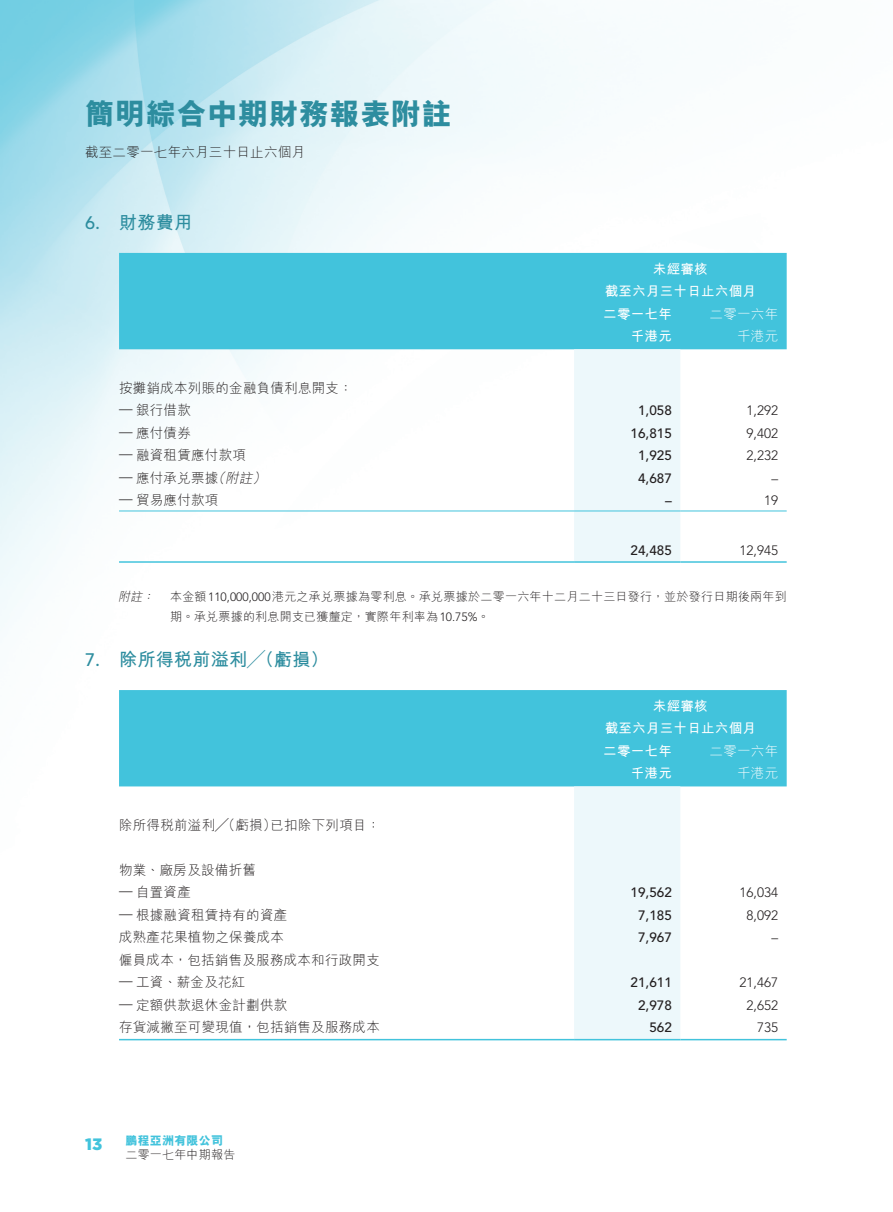
<style>
.page{position:relative;width:893px;height:1212px;background:#fff}
.page>*{position:absolute;margin:0;border:0;box-sizing:border-box;transform-origin:0 0}
.t1{font:800 30px "M Hei HK";letter-spacing:.02em;color:#2d8d9f}
._01_H1{font:700 18px "M Hei HK";letter-spacing:.02em;color:#2d8d9f}
._01_H1-2{font:500 18px "Avenir LT Std";color:#2d8d9f}
.t2{font:900 16.5px "Gotham";color:#42c3dc}
._50_Table_txt{font:300 13.5px "M Hei HK";letter-spacing:.02em;color:#231f20}
._50_Table_txt-2{font:300 13.5px "Avenir LT Std";color:#231f20}
._50_Table_txt-3{font:500 13.5px "Avenir LT Std";color:#231f20}
._50_Table_txt-4{font:700 13.5px "M Hei HK";letter-spacing:.02em;color:#fff}
._50_Table_txt-5{font:300 13.5px "M Hei HK";letter-spacing:.02em;color:#fff}
._50_Table_txt-6{font:italic 300 13.5px "M Hei HK";color:#231f20}
._06_Notes{font:300 12px "M Hei HK";letter-spacing:.025em;color:#231f20}
.t3{font:800 12px "M Hei HK";letter-spacing:.02em;color:#42c3dc}
._06_Notes-2{font:italic 300 12px "M Hei HK";color:#231f20}
.s1{font-family:"Avenir LT Std"}
</style>
<div class="page">
<div style="left:119px;top:253px;width:668px;height:96px;background:#42c3dc"></div>
<div style="left:574px;top:349px;width:106px;height:212px;background:#edf8fb"></div>
<hr style="left:119px;top:511px;width:455px;height:1px;background:#42c3dc">
<hr style="left:574px;top:511px;width:106px;height:1px;background:#42c3dc">
<hr style="left:680px;top:511px;width:107px;height:1px;background:#42c3dc">
<hr style="left:119px;top:561px;width:455px;height:2px;background:#42c3dc">
<hr style="left:574px;top:561px;width:106px;height:2px;background:#42c3dc">
<hr style="left:680px;top:561px;width:107px;height:2px;background:#42c3dc">
<div style="left:119px;top:690px;width:668px;height:96px;background:#42c3dc"></div>
<div style="left:574px;top:786px;width:106px;height:253px;background:#edf8fb"></div>
<hr style="left:119px;top:1039px;width:455px;height:1px;background:#42c3dc">
<hr style="left:574px;top:1039px;width:106px;height:1px;background:#42c3dc">
<hr style="left:680px;top:1039px;width:107px;height:1px;background:#42c3dc">
<h1 class="t1" style="left:85px;top:99px;width:368px">簡明綜合中期財務報表附註</h1>
<p class="_50_Table_txt" style="left:85px;top:145px;width:222px">截至二零一七年六月三十日止六個月</p>
<p class="_01_H1-2" style="left:85px;top:212px;width:17px">6.</p>
<p class="_01_H1-2" style="left:85px;top:649px;width:17px">7.</p>
<p class="_01_H1" style="left:119px;top:209px;width:75px">財務費用</p>
<p class="_50_Table_txt-4" style="left:653px;top:259px;width:56px">未經審核</p>
<p class="_50_Table_txt-4" style="left:605px;top:281px;width:153px">截至六月三十日止六個月</p>
<p class="_50_Table_txt-5" style="left:710px;top:307px;width:70px">二零一六年</p>
<p class="_50_Table_txt-4" style="left:603px;top:304px;width:70px">二零一七年</p>
<p class="_50_Table_txt-4" style="left:631px;top:326px;width:43px">千港元</p>
<p class="_50_Table_txt-5" style="left:737px;top:329px;width:43px">千港元</p>
<p class="_50_Table_txt" style="left:119px;top:381px;width:235px">按攤銷成本列賬的金融負債利息開支：</p>
<p class="_50_Table_txt" style="left:136px;top:403px;width:56px">銀行借款</p>
<p class="_50_Table_txt-2" style="left:119px;top:400px;width:15px">—</p>
<p class="_50_Table_txt-3" style="left:638px;top:403px;width:35px">1,058</p>
<p class="_50_Table_txt-2" style="left:747px;top:402px;width:33px">1,292</p>
<p class="_50_Table_txt" style="left:136px;top:426px;width:56px">應付債券</p>
<p class="_50_Table_txt-2" style="left:119px;top:423px;width:15px">—</p>
<p class="_50_Table_txt-3" style="left:631px;top:425px;width:43px">16,815</p>
<p class="_50_Table_txt-2" style="left:747px;top:425px;width:33px">9,402</p>
<p class="_50_Table_txt" style="left:136px;top:448px;width:111px">融資租賃應付款項</p>
<p class="_50_Table_txt-2" style="left:119px;top:445px;width:15px">—</p>
<p class="_50_Table_txt-3" style="left:638px;top:448px;width:35px">1,925</p>
<p class="_50_Table_txt-2" style="left:747px;top:447px;width:33px">2,232</p>
<p class="_50_Table_txt" style="left:136px;top:471px;width:84px">應付承兌票據</p>
<p class="_50_Table_txt-6" style="left:212px;top:471px;width:18px">（</p>
<p class="_50_Table_txt-6" style="left:252px;top:471px;width:18px">(</p>
<p class="_50_Table_txt-6" style="left:225px;top:471px;width:32px">附註</p>
<p class="_50_Table_txt-2" style="left:119px;top:468px;width:15px">—</p>
<p class="_50_Table_txt-3" style="left:638px;top:470px;width:35px">4,687</p>
<p class="_50_Table_txt-2" style="left:771px;top:470px;width:8px">–</p>
<p class="_50_Table_txt" style="left:136px;top:493px;width:84px">貿易應付款項</p>
<p class="_50_Table_txt-2" style="left:119px;top:490px;width:15px">—</p>
<p class="_50_Table_txt-3" style="left:665px;top:493px;width:8px">–</p>
<p class="_50_Table_txt-2" style="left:764px;top:492px;width:16px">19</p>
<p class="_06_Notes-2" style="left:118px;top:591px;width:28px">附註</p>
<p class="_06_Notes-2" style="left:142px;top:591px;width:16px">：</p>
<p class="_50_Table_txt-3" style="left:631px;top:542px;width:43px">24,485</p>
<p class="_06_Notes" style="left:170px;top:591px;width:618px">本金額<span class="s1">110,000,000</span>港元之承兌票據為零利息。承兌票據於二零一六年十二月二十三日發行，並於發行日期後兩年到</p>
<p class="_50_Table_txt-2" style="left:739px;top:542px;width:40px">12,945</p>
<p class="_06_Notes" style="left:170px;top:610px;width:321px">期。承兌票據的利息開支已獲釐定，實際年利率為<span class="s1">10.75%</span>。</p>
<p class="_01_H1" style="left:119px;top:646px;width:211px">除所得稅前溢利╱（虧損(</p>
<p class="_50_Table_txt-4" style="left:653px;top:696px;width:56px">未經審核</p>
<p class="_50_Table_txt-4" style="left:605px;top:718px;width:153px">截至六月三十日止六個月</p>
<p class="_50_Table_txt-5" style="left:710px;top:744px;width:70px">二零一六年</p>
<p class="_50_Table_txt-4" style="left:603px;top:741px;width:70px">二零一七年</p>
<p class="_50_Table_txt-4" style="left:631px;top:763px;width:43px">千港元</p>
<p class="_50_Table_txt-5" style="left:737px;top:766px;width:43px">千港元</p>
<p class="_50_Table_txt" style="left:119px;top:818px;width:159px">除所得稅前溢利╱（虧損）</p>
<p class="_50_Table_txt" style="left:119px;top:863px;width:138px">物業、廠房及設備折舊</p>
<p class="_50_Table_txt" style="left:271px;top:818px;width:111px">已扣除下列項目：</p>
<p class="_50_Table_txt" style="left:136px;top:885px;width:56px">自置資產</p>
<p class="_50_Table_txt-2" style="left:119px;top:883px;width:15px">—</p>
<p class="_50_Table_txt-3" style="left:631px;top:885px;width:43px">19,562</p>
<p class="_50_Table_txt-2" style="left:739px;top:885px;width:40px">16,034</p>
<p class="_50_Table_txt" style="left:136px;top:908px;width:153px">根據融資租賃持有的資產</p>
<p class="_50_Table_txt-2" style="left:119px;top:905px;width:15px">—</p>
<p class="_50_Table_txt-3" style="left:638px;top:907px;width:35px">7,185</p>
<p class="_50_Table_txt-2" style="left:747px;top:907px;width:33px">8,092</p>
<p class="_50_Table_txt" style="left:119px;top:930px;width:166px">成熟產花果植物之保養成本</p>
<p class="_50_Table_txt" style="left:119px;top:953px;width:262px">僱員成本，包括銷售及服務成本和行政開支</p>
<p class="_50_Table_txt-3" style="left:638px;top:930px;width:35px">7,967</p>
<p class="_50_Table_txt-2" style="left:771px;top:930px;width:8px">–</p>
<p class="_50_Table_txt" style="left:136px;top:975px;width:111px">工資、薪金及花紅</p>
<p class="_50_Table_txt-2" style="left:119px;top:973px;width:15px">—</p>
<p class="_50_Table_txt-3" style="left:631px;top:975px;width:43px">21,611</p>
<p class="_50_Table_txt-2" style="left:739px;top:975px;width:40px">21,467</p>
<p class="_50_Table_txt" style="left:136px;top:998px;width:153px">定額供款退休金計劃供款</p>
<p class="_50_Table_txt-2" style="left:119px;top:995px;width:15px">—</p>
<p class="_50_Table_txt-3" style="left:638px;top:997px;width:35px">2,978</p>
<p class="_50_Table_txt-2" style="left:747px;top:997px;width:33px">2,652</p>
<p class="_50_Table_txt" style="left:119px;top:1020px;width:262px">存貨減撇至可變現值，包括銷售及服務成本</p>
<p class="_50_Table_txt-3" style="left:649px;top:1020px;width:24px">562</p>
<p class="_50_Table_txt-2" style="left:757px;top:1020px;width:23px">735</p>
<p class="t2" style="left:85px;top:1133px;width:19px">13</p>
<p class="t3" style="left:125px;top:1135px;width:99px">鵬程亞洲有限公司</p>
<p class="_06_Notes" style="left:125px;top:1148px;width:111px">二零一七年中期報告</p>
</div>
